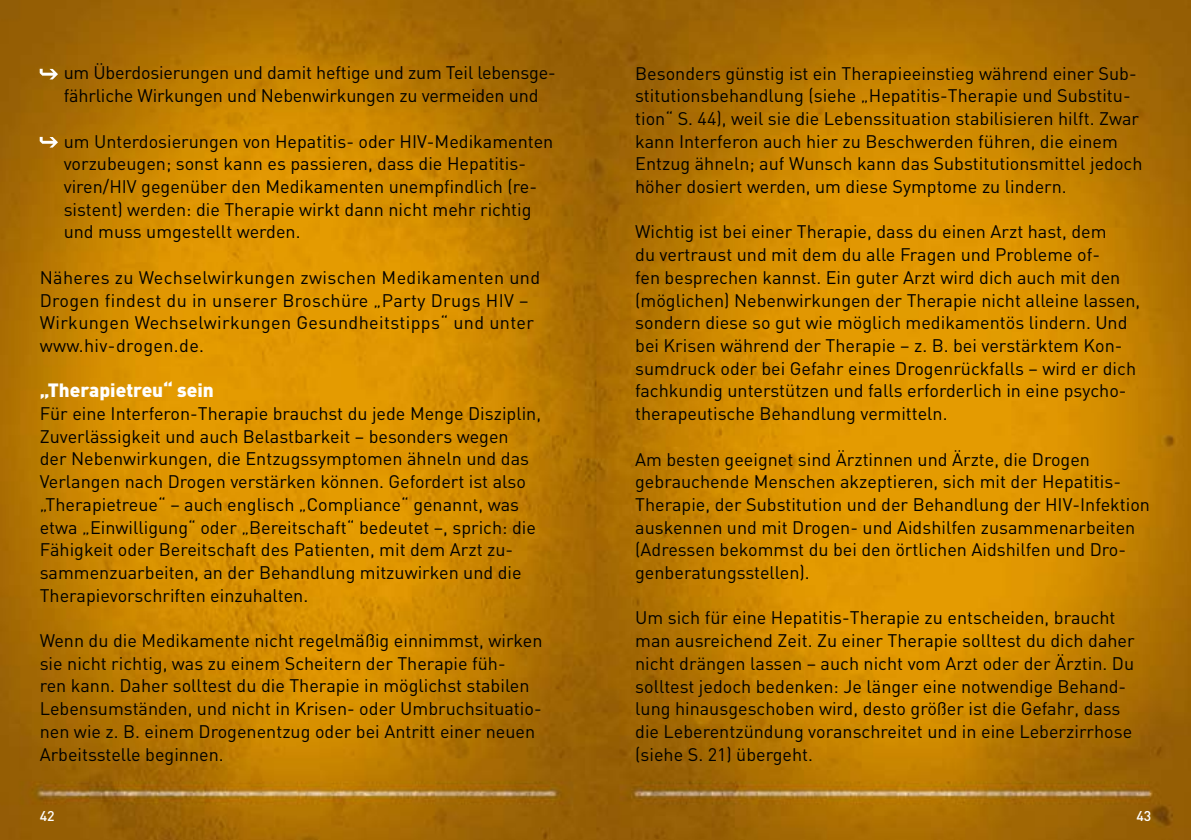
<style>
.page{position:relative;width:1191px;height:840px;background:#fff}
.page>*{position:absolute;margin:0;border:0;box-sizing:border-box;transform-origin:0 0}
.t1{font:900 19px "DIN";color:#fff}
.t2{font:18px/22.6px "DIN";color:#000}
.t3{font:18px/22.6px "DIN";letter-spacing:.02em;color:#000}
.t4{font:500 14px "DIN";color:#fff}
</style>
<div class="page">
<img style="left:0;top:0;width:1191px;height:839px">
<svg style="left:40px;top:69px;width:18px;height:10px"></svg>
<svg style="left:40px;top:137px;width:18px;height:10px"></svg>
<p class="t2" style="left:64px;top:61px;width:493px">um Überdosierungen und damit heftige und zum Teil lebensge&shy;fährliche Wirkungen und Nebenwirkungen zu vermeiden und</p>
<p class="t2" style="left:64px;top:129px;width:491px">um Unterdosierungen von Hepatitis- oder HIV-Medikamenten vorzubeugen; sonst kann es passieren, dass die Hepatitis&shy;viren/HIV gegenüber den Medikamenten unempfindlich (re&shy;sistent) werden: die Therapie wirkt dann nicht mehr richtig und muss umgestellt werden.</p>
<p class="t3" style="left:40px;top:265px;width:502px">Näheres zu Wechselwirkungen zwischen Medikamenten und Drogen findest du in unserer Broschüre „Party Drugs HIV – Wirkungen Wechselwirkungen Gesundheitstipps“ und unter www.hiv-drogen.de.</p>
<p class="t1" style="left:40px;top:377px;width:176px">„Therapietreu“ sein</p>
<p class="t2" style="left:40px;top:401px;width:503px">Für eine Interferon-Therapie brauchst du jede Menge Disziplin, Zuverlässigkeit und auch Belastbarkeit – besonders wegen<br>der Nebenwirkungen, die Entzugssymptomen ähneln und das Verlangen nach Drogen verstärken können. Gefordert ist also „Therapietreue“ – auch englisch „Compliance“ genannt, was etwa „Einwilligung“ oder „Bereitschaft“ bedeutet –, sprich: die Fähigkeit oder Bereitschaft des Patienten, mit dem Arzt zu&shy;sammenzuarbeiten, an der Behandlung mitzuwirken und die Therapievorschriften einzuhalten.</p>
<p class="t2" style="left:40px;top:628px;width:504px">Wenn du die Medikamente nicht regelmäßig einnimmst, wirken sie nicht richtig, was zu einem Scheitern der Therapie füh-<br>ren kann. Daher solltest du die Therapie in möglichst stabilen Lebensumständen, und nicht in Krisen- oder Umbruchsituatio&shy;nen wie z. B. einem Drogenentzug oder bei Antritt einer neuen Arbeitsstelle beginnen.</p>
<p class="t2" style="left:635px;top:61px;width:509px">Besonders günstig ist ein Therapieeinstieg während einer Sub&shy;stitutionsbehandlung (siehe „Hepatitis-Therapie und Substitu&shy;tion“ S. 44), weil sie die Lebenssituation stabilisieren hilft. Zwar kann Interferon auch hier zu Beschwerden führen, die einem Entzug ähneln; auf Wunsch kann das Substitutionsmittel jedoch höher dosiert werden, um diese Symptome zu lindern.</p>
<p class="t2" style="left:635px;top:220px;width:506px">Wichtig ist bei einer Therapie, dass du einen Arzt hast, dem<br>du vertraust und mit dem du alle Fragen und Probleme of-<br>fen besprechen kannst. Ein guter Arzt wird dich auch mit den (möglichen) Nebenwirkungen der Therapie nicht alleine lassen, sondern diese so gut wie möglich medikamentös lindern. Und bei Krisen während der Therapie – z. B. bei verstärktem Kon&shy;sumdruck oder bei Gefahr eines Drogenrückfalls – wird er dich fachkundig unterstützen und falls erforderlich in eine psycho&shy;therapeutische Behandlung vermitteln.</p>
<p class="t2" style="left:635px;top:447px;width:516px">Am besten geeignet sind Ärztinnen und Ärzte, die Drogen gebrauchende Menschen akzeptieren, sich mit der Hepatitis-Therapie, der Substitution und der Behandlung der HIV-Infektion auskennen und mit Drogen- und Aidshilfen zusammenarbeiten (Adressen bekommst du bei den örtlichen Aidshilfen und Dro&shy;genberatungsstellen).</p>
<p class="t2" style="left:635px;top:606px;width:501px">Um sich für eine Hepatitis-Therapie zu entscheiden, braucht man ausreichend Zeit. Zu einer Therapie solltest du dich daher nicht drängen lassen – auch nicht vom Arzt oder der Ärztin. Du solltest jedoch bedenken: Je länger eine notwendige Behand&shy;lung hinausgeschoben wird, desto größer ist die Gefahr, dass die Leberentzündung voranschreitet und in eine Leberzirrhose (siehe S. 21) übergeht.</p>
<p class="t4" style="left:40px;top:806px;width:16px">42</p>
<p class="t4" style="left:1136px;top:806px;width:16px">43</p>
</div>
